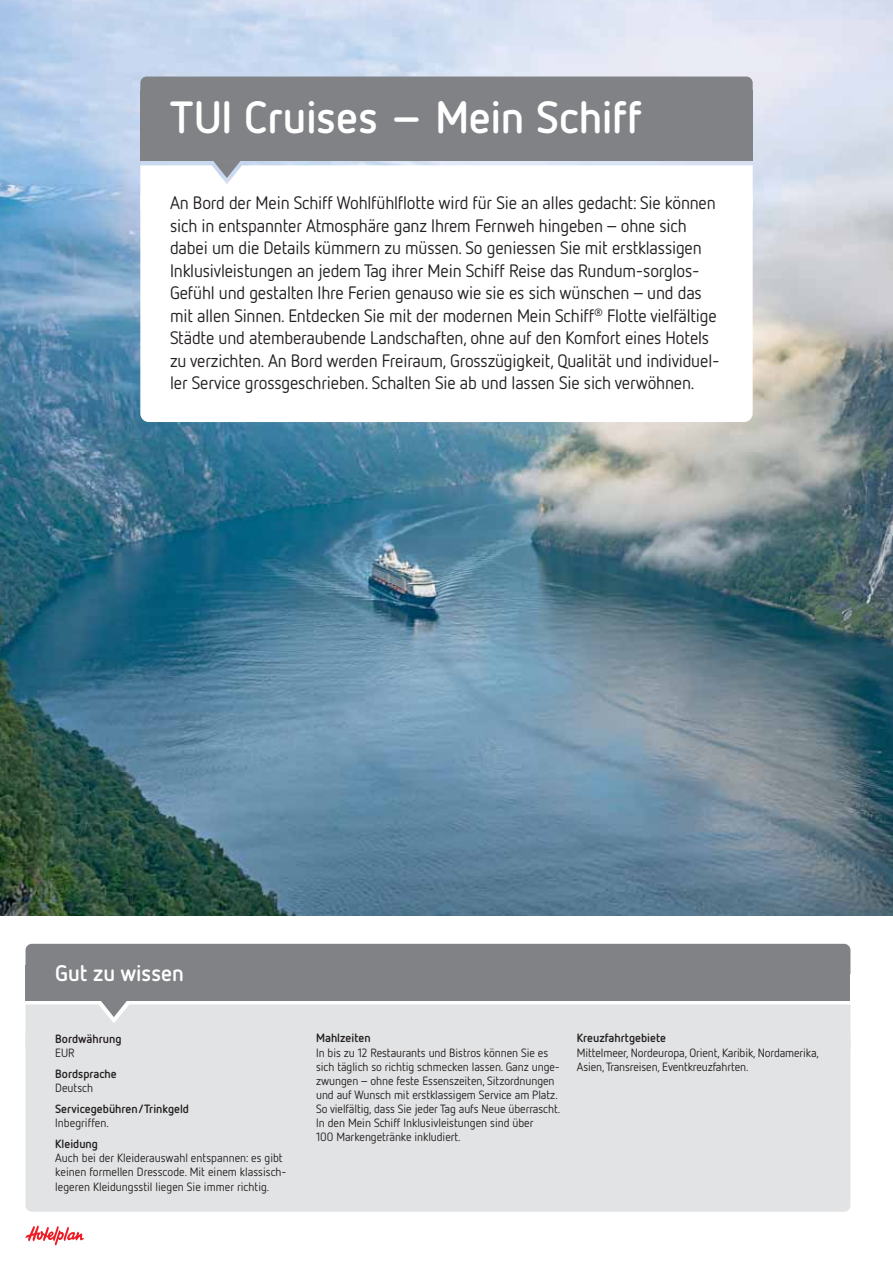
<style>
.page{position:relative;width:893px;height:1263px;background:#fff}
.page>*{position:absolute;margin:0;border:0;box-sizing:border-box;transform-origin:0 0}
.t1{font:700 45px "Netto OT";color:#fff}
.t2{font:700 22.5px "Netto OT";color:#fff}
.t3{font:18px/22.5px "Netto OT";letter-spacing:-.01em;color:#231f20}
.t4{font:12px/14.1px "Netto OT";letter-spacing:-.005em;color:#231f20}
.t5{font:700 12px "Netto OT";color:#231f20}
</style>
<div class="page">
<img style="left:0;top:0;width:893px;height:915px">
<div style="left:26px;top:1029px;width:824px;height:183px;background:#e2e3e4;border-radius:6px"></div>
<div style="left:140px;top:77px;width:613px;height:35px;background:#808285;border-radius:6px"></div>
<div style="left:26px;top:944px;width:824px;height:35px;background:#808285;border-radius:6px"></div>
<svg style="left:140px;top:161px;width:613px;height:34px"></svg>
<svg style="left:26px;top:1000px;width:824px;height:33px"></svg>
<div style="left:140px;top:189px;width:613px;height:233px;background:#fff;border-radius:9px"></div>
<div style="left:140px;top:91px;width:613px;height:70px;background:#808285"></div>
<div style="left:26px;top:965px;width:824px;height:35px;background:#808285"></div>
<svg style="left:26px;top:1225px;width:58px;height:20px"></svg>
<h1 class="t1" style="left:170px;top:101px;width:473px">TUI Cruises – Mein Schiff</h1>
<p class="t3" style="left:170px;top:194px;width:551px">An Bord der Mein Schiff Wohlfühlflotte wird für Sie an alles gedacht: Sie können sich in entspannter Atmosphäre ganz Ihrem Fernweh hingeben – ohne sich dabei um die Details kümmern zu müssen. So geniessen Sie mit erstklassigen Inklusivleistungen an jedem Tag ihrer Mein Schiff Reise das Rundum-sorglos-Gefühl und gestalten Ihre Ferien genauso wie sie es sich wünschen – und das mit allen Sinnen. Entdecken Sie mit der modernen Mein Schiff<sup>®</sup> Flotte vielfältige Städte und atemberaubende Landschaften, ohne auf den Komfort eines Hotels zu verzichten. An Bord werden Freiraum, Grosszügigkeit, Qualität und individuel&shy;ler Service grossgeschrieben. Schalten Sie ab und lassen Sie sich verwöhnen.</p>
<p class="t2" style="left:55px;top:965px;width:130px">Gut zu wissen</p>
<p class="t5" style="left:55px;top:1034px;width:68px">Bordwährung</p>
<p class="t4" style="left:55px;top:1047px;width:21px">EUR</p>
<p class="t5" style="left:55px;top:1069px;width:63px">Bordsprache</p>
<p class="t4" style="left:55px;top:1082px;width:39px">Deutsch</p>
<p class="t5" style="left:55px;top:1104px;width:135px">Servicegebühren/Trinkgeld</p>
<p class="t4" style="left:55px;top:1117px;width:55px">Inbegriffen.</p>
<p class="t5" style="left:55px;top:1140px;width:44px">Kleidung</p>
<p class="t4" style="left:55px;top:1152px;width:233px">Auch bei der Kleiderauswahl entspannen: es gibt keinen formellen Dresscode. Mit einem klassisch&shy;legeren Kleidungsstil liegen Sie immer richtig.</p>
<p class="t5" style="left:316px;top:1034px;width:56px">Mahlzeiten</p>
<p class="t4" style="left:316px;top:1047px;width:246px">In bis zu 12 Restaurants und Bistros können Sie es sich täglich so richtig schmecken lassen. Ganz unge&shy;zwungen – ohne feste Essenszeiten, Sitzordnungen und auf Wunsch mit erstklassigem Service am Platz.<br>So vielfältig, dass Sie jeder Tag aufs Neue überrascht.<br>In den Mein Schiff Inklusivleistungen sind über<br>100 Markengetränke inkludiert.</p>
<p class="t5" style="left:577px;top:1034px;width:91px">Kreuzfahrtgebiete</p>
<p class="t4" style="left:577px;top:1047px;width:244px">Mittelmeer, Nordeuropa, Orient, Karibik, Nordamerika,<br>Asien, Transreisen, Eventkreuzfahrten.</p>
</div>
